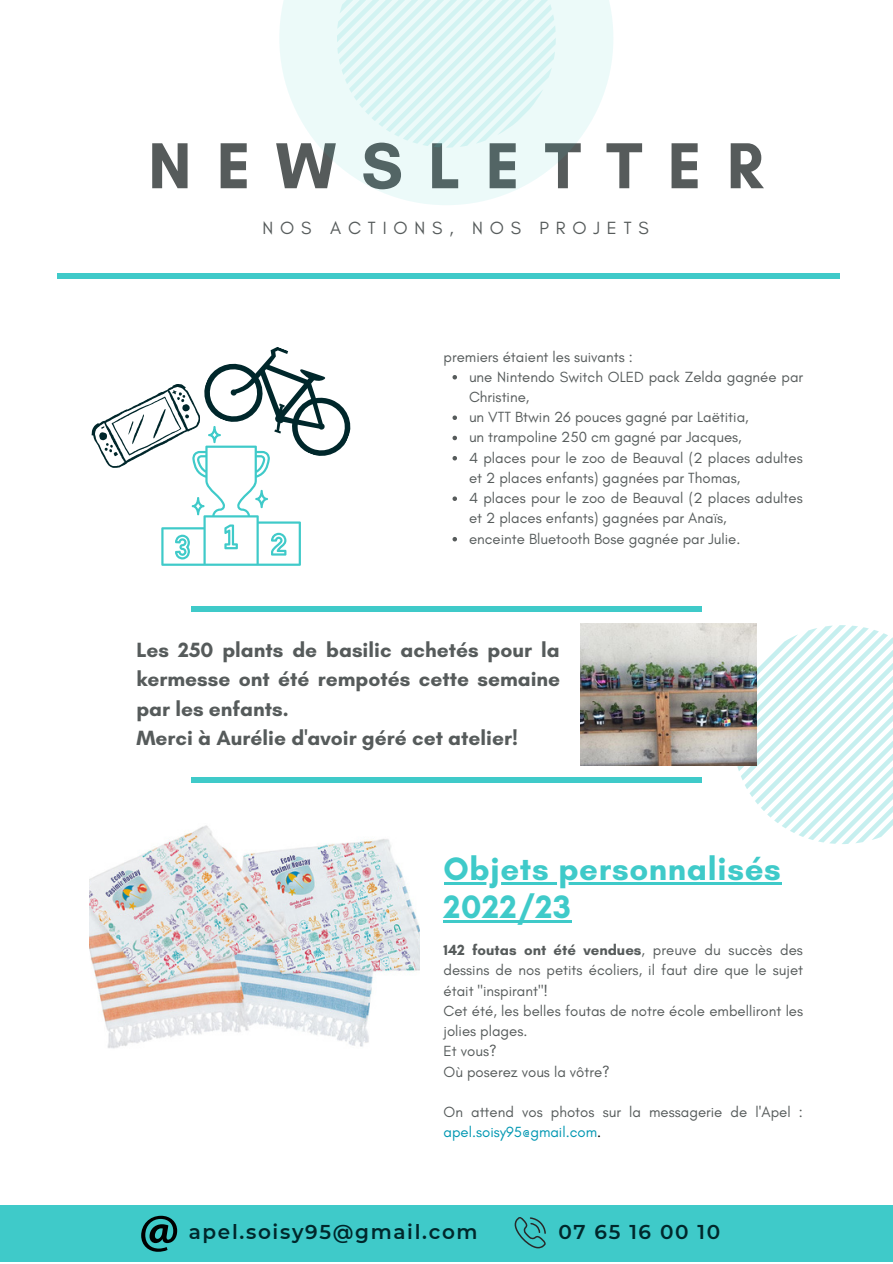
<style>
.page{position:relative;width:893px;height:1264px;background:#fff}
.page>*{position:absolute;margin:0;border:0;box-sizing:border-box;transform-origin:0 0}
.t1{font:700 66.15px "Glacial Indifference";letter-spacing:.38em;color:#565b5b}
.t2{font:700 33px/38.2px "Glacial Indifference";letter-spacing:.02em;color:#3fcac9}
.t3{font:700 21px/29.2px "Glacial Indifference";color:#565b5b;text-align:justify}
.t4{font:600 19.95px "Montserrat";letter-spacing:.085em;color:#00272b}
.t5{font:18px "Glacial Indifference";letter-spacing:.38em;color:#565b5b}
.t6{font:15px/20.2px "Glacial Indifference";color:#565b5b}
.s1{font-weight:700}
.s2{color:#0097b2}
.s3{color:#000}
</style>
<div class="page">
<svg style="left:732px;top:625px;width:160px;height:219px"></svg>
<div style="left:279px;top:0;width:334px;height:205px;background:linear-gradient(to bottom,#eaf9f8,#f8fdfd)"></div>
<svg style="left:337px;top:0;width:219px;height:148px"></svg>
<div style="left:57px;top:273px;width:782px;height:6px;background:#3fcac9"></div>
<div style="left:0;top:1205px;width:892px;height:56px;background:#3fcac9"></div>
<svg style="left:514px;top:1217px;width:32px;height:31px"></svg>
<svg style="left:141px;top:1215px;width:36px;height:36px"></svg>
<img style="left:89px;top:825px;width:331px;height:224px">
<div style="left:191px;top:777px;width:510px;height:5px;background:#3fcac9"></div>
<svg style="left:452px;top:375px;width:5px;height:4px"></svg>
<svg style="left:452px;top:415px;width:5px;height:5px"></svg>
<svg style="left:452px;top:436px;width:5px;height:4px"></svg>
<svg style="left:452px;top:456px;width:5px;height:4px"></svg>
<svg style="left:452px;top:496px;width:5px;height:5px"></svg>
<svg style="left:452px;top:537px;width:5px;height:4px"></svg>
<svg style="left:91px;top:347px;width:260px;height:219px"></svg>
<hr style="left:443px;top:882px;width:338px;height:2px;background:#3fcac9">
<hr style="left:443px;top:920px;width:128px;height:2px;background:#3fcac9">
<div style="left:191px;top:606px;width:510px;height:5px;background:#3fcac9"></div>
<img style="left:580px;top:623px;width:176px;height:142px">
<p class="t1" style="left:148px;top:125px;width:616px">NEWSLETTER</p>
<p class="t5" style="left:262px;top:217px;width:388px">NOS ACTIONS, NOS PROJETS</p>
<p class="t6" style="left:443px;top:346px;width:191px">premiers étaient les suivants :</p>
<p class="t6" style="left:469px;top:366px;width:336px">une Nintendo Switch OLED pack Zelda gagnée par<br>Christine,</p>
<p class="t6" style="left:469px;top:407px;width:281px">un VTT Btwin 26 pouces gagné par Laëtitia,</p>
<p class="t6" style="left:469px;top:427px;width:274px">un trampoline 250 cm gagné par Jacques,</p>
<p class="t6" style="left:469px;top:447px;width:335px">4 places pour le zoo de Beauval (2 places adultes et 2 places enfants) gagnées par Thomas,</p>
<p class="t6" style="left:469px;top:488px;width:335px">4 places pour le zoo de Beauval (2 places adultes et 2 places enfants) gagnées par Anaïs,</p>
<p class="t6" style="left:469px;top:528px;width:273px">enceinte Bluetooth Bose gagnée par Julie.</p>
<p class="t3" style="left:136px;top:635px;width:425px">Les 250 plants de basilic achetés pour la kermesse ont été rempotés cette semaine par les enfants.</p>
<p class="t3" style="left:136px;top:723px;width:383px">Merci à Aurélie d'avoir géré cet atelier!</p>
<p class="t2" style="left:443px;top:849px;width:339px">Objets personnalisés<br>2022/23</p>
<p class="t6" style="left:443px;top:939px;width:361px;text-align:justify"><span class="s1">142 foutas ont été vendues</span>, preuve du succès des dessins de nos petits écoliers, il faut dire que le sujet était "inspirant"!</p>
<p class="t6" style="left:443px;top:1000px;width:361px">Cet été, les belles foutas de notre école embelliront les jolies plages.</p>
<p class="t6" style="left:443px;top:1040px;width:55px">Et vous?</p>
<p class="t6" style="left:443px;top:1061px;width:168px">Où poserez vous la vôtre?</p>
<p class="t6" style="left:443px;top:1101px;width:361px">On attend vos photos sur la messagerie de l'Apel : <span class="s2">apel.soisy95@gmail.com</span><span class="s3">.</span></p>
<p class="t4" style="left:189px;top:1219px;width:290px">apel.soisy95@gmail.com</p>
<p class="t4" style="left:558px;top:1219px;width:163px">07 65 16 00 10</p>
</div>
